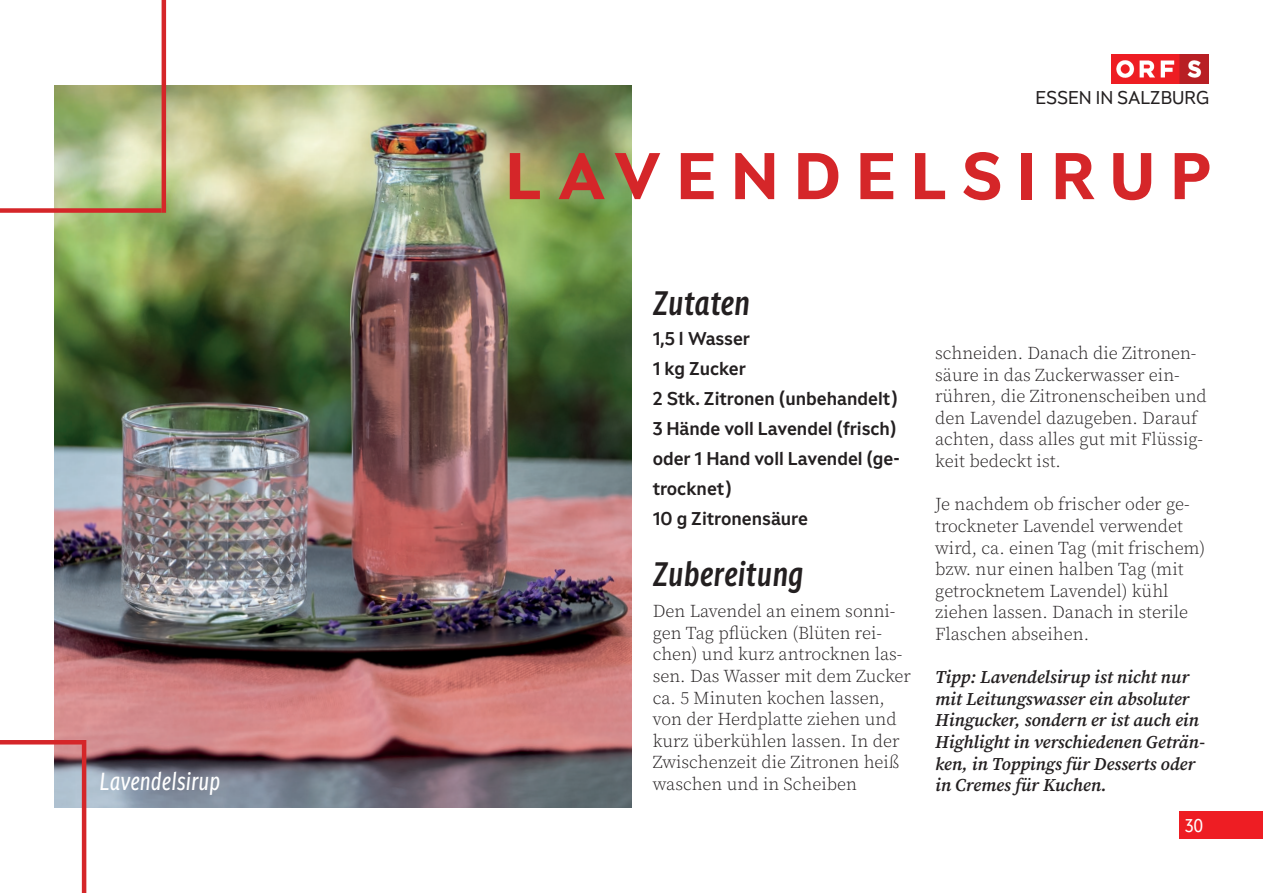
<style>
.page{position:relative;width:1263px;height:893px;background:#fff}
.page>*{position:absolute;margin:0;border:0;box-sizing:border-box;transform-origin:0 0}
.t1{font:700 64.5px "ORF Universal Basic HL";letter-spacing:.23em;color:#d52629}
.t2{font:italic 500 33px "ORF Universal Cond TX";color:#231f20}
.t3{font:italic 24px "ORF Universal Cond TX";color:#fff}
.t4{font:300 18px/21.6px "Source Serif Pro";color:#231f20}
.t5{font:italic 600 18px/21.6px "Source Serif Pro";color:#231f20}
.t6{font:500 18px/30px "ORF Universal Basic HL";color:#231f20}
.t7{font:18px "ORF Universal Basic HL";color:#231f20}
.t8{font:18px "ORF Universal Cond TX";color:#fff}
</style>
<div class="page">
<img style="left:54px;top:86px;width:577px;height:721px">
<img style="left:1111px;top:54px;width:98px;height:29px">
<hr style="left:82px;top:740px;width:4px;height:153px;background:#d52629">
<hr style="left:162px;top:0;width:4px;height:213px;background:#d52629">
<div style="left:0;top:208px;width:162px;height:5px;background:#d52629"></div>
<hr style="left:0;top:740px;width:85px;height:4px;background:#d52629">
<div style="left:1179px;top:812px;width:84px;height:27px;background:#ee1d23"></div>
<h3 class="t3" style="left:99px;top:766px;width:122px">Lavendelsirup</h3>
<p class="t7" style="left:1035px;top:86px;width:175px">ESSEN IN SALZBURG</p>
<h1 class="t1" style="left:505px;top:135px;width:707px">LAVENDELSIRUP</h1>
<h2 class="t2" style="left:653px;top:282px;width:99px">Zutaten</h2>
<p class="t6" style="left:653px;top:323px;width:248px">1,5 l Wasser<br>1 kg Zucker<br>2 Stk. Zitronen (unbehandelt)<br>3 Hände voll Lavendel (frisch) oder 1 Hand voll Lavendel (ge&shy;trocknet)<br>10 g Zitronensäure</p>
<h2 class="t2" style="left:653px;top:553px;width:153px">Zubereitung</h2>
<p class="t4" style="left:653px;top:601px;width:260px">Den Lavendel an einem sonni&shy;gen Tag pflücken (Blüten rei&shy;chen) und kurz antrocknen las&shy;sen. Das Wasser mit dem Zucker ca. 5 Minuten kochen lassen, von der Herdplatte ziehen und kurz überkühlen lassen. In der<br>Zwischenzeit die Zitronen heiß waschen und in Scheiben</p>
<p class="t4" style="left:935px;top:342px;width:273px">schneiden. Danach die Zitronen&shy;säure in das Zuckerwasser ein&shy;rühren, die Zitronenscheiben und den Lavendel dazugeben. Darauf achten, dass alles gut mit Flüssig&shy;keit bedeckt ist.</p>
<p class="t4" style="left:935px;top:494px;width:272px">Je nachdem ob frischer oder ge&shy;trockneter Lavendel verwendet wird, ca. einen Tag (mit frischem) bzw. nur einen halben Tag (mit getrocknetem Lavendel) kühl ziehen lassen. Danach in sterile<br>Flaschen abseihen.</p>
<p class="t5" style="left:935px;top:666px;width:271px">Tipp: Lavendelsirup ist nicht nur mit Leitungswasser ein absoluter<br>Hingucker, sondern er ist auch ein<br>Highlight in verschiedenen Geträn&shy;ken, in Toppings für Desserts oder in Cremes für Kuchen.</p>
<p class="t8" style="left:1185px;top:814px;width:20px">30</p>
</div>
